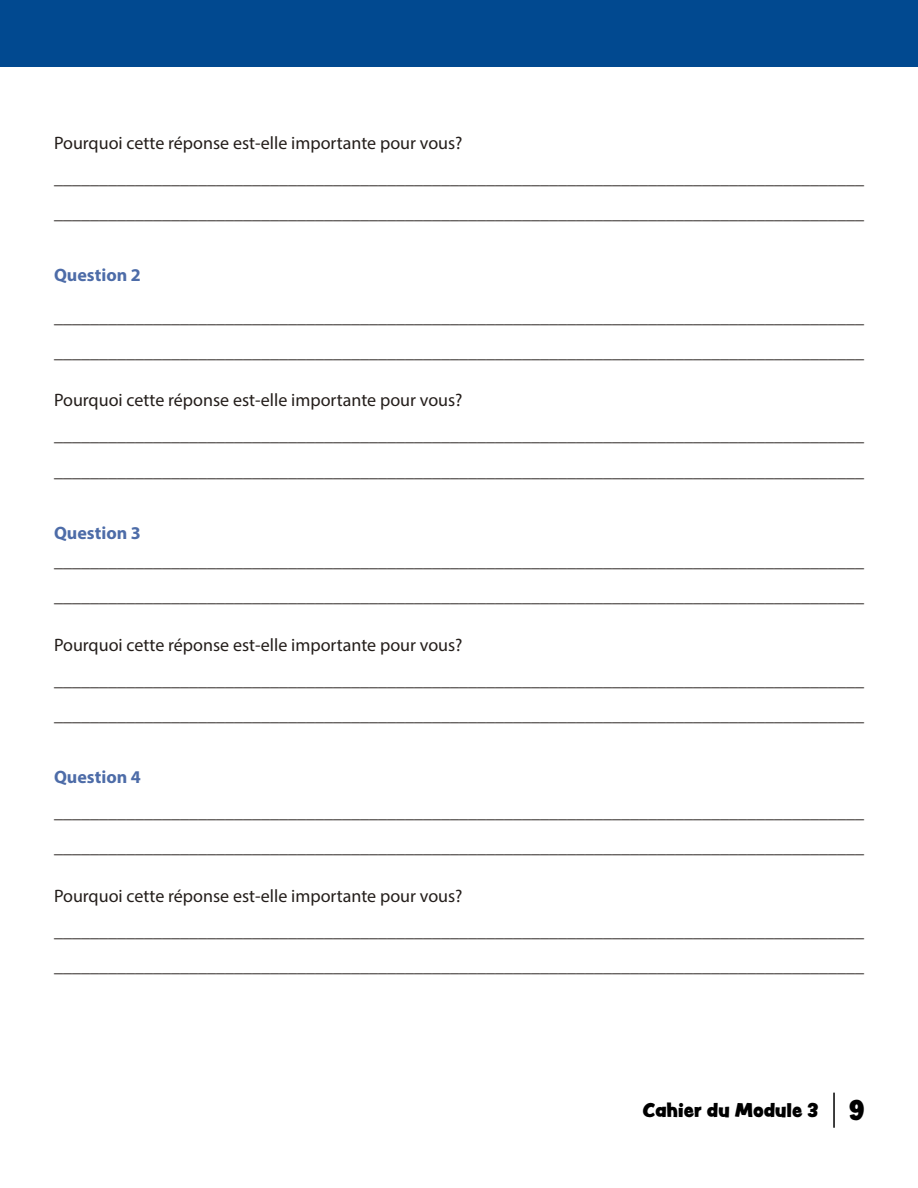
<style>
.page{position:relative;width:918px;height:1188px;background:#fff}
.page>*{position:absolute;margin:0;border:0;box-sizing:border-box;transform-origin:0 0}
.t1{font:21px "Peachy Keen JF";color:#000}
.Body{font:18px "Myriad Pro";color:#241e1b}
.Body-2{font:700 18px "Myriad Pro";color:#4d6ca8}
.s1{font-size:30px}
</style>
<div class="page">
<hr style="left:833px;top:1093px;width:2px;height:35px;background:#000">
<div style="left:0;top:0;width:918px;height:67px;background:#014990"></div>
<p class="Body" style="left:54px;top:131px;width:410px">Pourquoi cette réponse est-elle importante pour vous?</p>
<p class="Body" style="left:54px;top:166px;width:811px">__________________________________________________________________________________________</p>
<p class="Body" style="left:54px;top:202px;width:811px">__________________________________________________________________________________________</p>
<p class="Body-2" style="left:54px;top:263px;width:88px">Question 2</p>
<p class="Body" style="left:54px;top:306px;width:811px">__________________________________________________________________________________________</p>
<p class="Body" style="left:54px;top:341px;width:811px">__________________________________________________________________________________________</p>
<p class="Body" style="left:54px;top:389px;width:410px">Pourquoi cette réponse est-elle importante pour vous?</p>
<p class="Body" style="left:54px;top:424px;width:811px">__________________________________________________________________________________________</p>
<p class="Body" style="left:54px;top:459px;width:811px">__________________________________________________________________________________________</p>
<p class="Body-2" style="left:54px;top:521px;width:88px">Question 3</p>
<p class="Body" style="left:54px;top:550px;width:811px">__________________________________________________________________________________________</p>
<p class="Body" style="left:54px;top:585px;width:811px">__________________________________________________________________________________________</p>
<p class="Body" style="left:54px;top:634px;width:410px">Pourquoi cette réponse est-elle importante pour vous?</p>
<p class="Body" style="left:54px;top:669px;width:811px">__________________________________________________________________________________________</p>
<p class="Body" style="left:54px;top:704px;width:811px">__________________________________________________________________________________________</p>
<p class="Body-2" style="left:54px;top:765px;width:88px">Question 4</p>
<p class="Body" style="left:54px;top:801px;width:811px">__________________________________________________________________________________________</p>
<p class="Body" style="left:54px;top:836px;width:811px">__________________________________________________________________________________________</p>
<p class="Body" style="left:54px;top:885px;width:410px">Pourquoi cette réponse est-elle importante pour vous?</p>
<p class="Body" style="left:54px;top:920px;width:811px">__________________________________________________________________________________________</p>
<p class="Body" style="left:54px;top:955px;width:811px">__________________________________________________________________________________________</p>
<p class="t1" style="left:643px;top:1097px;width:223px">Cahier du Module 3 <span class="s1">9</span></p>
</div>
